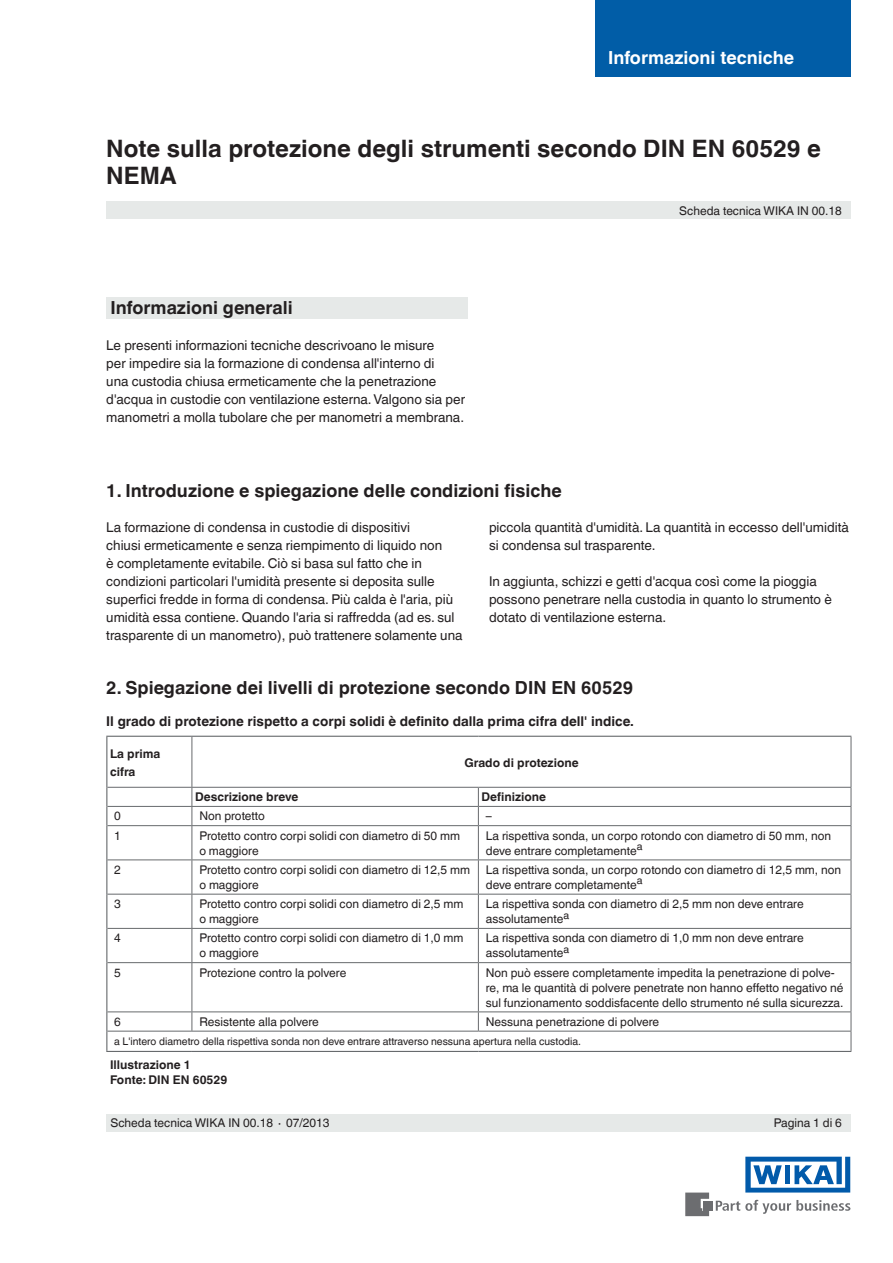
<style>
.page{position:relative;width:893px;height:1263px;background:#fff}
.page>*{position:absolute;margin:0;border:0;box-sizing:border-box;transform-origin:0 0}
.t1{font:700 24px/27px "Helvetica World";color:#231f20}
.t2{font:700 18px "Helvetica World";color:#231f20}
.t3{font:700 18px "Helvetica World";color:#fff}
.t4{font:13.5px/18px "Helvetica World";color:#231f20}
.t5{font:700 13.5px "Helvetica World";color:#231f20}
.t6{font:12px/15px "Helvetica World";color:#231f20}
.t7{font:700 12px/18px "Helvetica World";color:#231f20}
.t8{font:10.5px "Helvetica World";color:#231f20}
</style>
<div class="page">
<div style="left:106px;top:298px;width:362px;height:21px;background:#e6e9e8"></div>
<svg style="left:716px;top:1200px;width:134px;height:14px"></svg>
<div style="left:703px;top:1201px;width:9px;height:9px;background:#6c6d70"></div>
<svg style="left:685px;top:1192px;width:24px;height:24px"></svg>
<svg style="left:745px;top:1157px;width:105px;height:35px"></svg>
<div style="left:106px;top:202px;width:744px;height:17px;background:#e6e9e8"></div>
<div style="left:106px;top:1114px;width:744px;height:17px;background:#e6e9e8"></div>
<div style="left:595px;top:0;width:255px;height:77px;background:#015da7"></div>
<hr style="left:106px;top:737px;width:1px;height:50px;background:#676a6d">
<hr style="left:106px;top:736px;width:86px;height:1px;background:#676a6d">
<hr style="left:192px;top:737px;width:1px;height:50px;background:#676a6d">
<hr style="left:851px;top:737px;width:1px;height:50px;background:#676a6d">
<hr style="left:192px;top:736px;width:286px;height:1px;background:#676a6d">
<hr style="left:478px;top:736px;width:373px;height:1px;background:#676a6d">
<hr style="left:107px;top:787px;width:85px;height:1px;background:#676a6d">
<hr style="left:192px;top:787px;width:286px;height:1px;background:#676a6d">
<hr style="left:478px;top:787px;width:373px;height:1px;background:#676a6d">
<svg style="left:106px;top:787px;width:1px;height:39px"></svg>
<hr style="left:107px;top:806px;width:85px;height:1px;background:#676a6d">
<svg style="left:192px;top:788px;width:1px;height:37px"></svg>
<hr style="left:192px;top:806px;width:286px;height:1px;background:#676a6d">
<svg style="left:478px;top:788px;width:1px;height:37px"></svg>
<svg style="left:851px;top:788px;width:1px;height:37px"></svg>
<hr style="left:478px;top:806px;width:373px;height:1px;background:#676a6d">
<hr style="left:106px;top:826px;width:1px;height:34px;background:#676a6d">
<hr style="left:107px;top:825px;width:85px;height:1px;background:#676a6d">
<hr style="left:192px;top:826px;width:1px;height:33px;background:#676a6d">
<hr style="left:192px;top:825px;width:286px;height:1px;background:#676a6d">
<hr style="left:478px;top:826px;width:1px;height:33px;background:#676a6d">
<hr style="left:851px;top:826px;width:1px;height:33px;background:#676a6d">
<hr style="left:478px;top:825px;width:373px;height:1px;background:#676a6d">
<hr style="left:106px;top:860px;width:1px;height:34px;background:#676a6d">
<hr style="left:107px;top:859px;width:85px;height:1px;background:#676a6d">
<hr style="left:192px;top:860px;width:1px;height:34px;background:#676a6d">
<hr style="left:192px;top:859px;width:286px;height:1px;background:#676a6d">
<hr style="left:478px;top:860px;width:1px;height:34px;background:#676a6d">
<hr style="left:851px;top:860px;width:1px;height:34px;background:#676a6d">
<hr style="left:478px;top:859px;width:373px;height:1px;background:#676a6d">
<hr style="left:106px;top:894px;width:1px;height:34px;background:#676a6d">
<hr style="left:107px;top:894px;width:85px;height:1px;background:#676a6d">
<hr style="left:192px;top:894px;width:1px;height:34px;background:#676a6d">
<hr style="left:192px;top:894px;width:286px;height:1px;background:#676a6d">
<hr style="left:478px;top:894px;width:1px;height:34px;background:#676a6d">
<hr style="left:851px;top:894px;width:1px;height:34px;background:#676a6d">
<hr style="left:478px;top:894px;width:373px;height:1px;background:#676a6d">
<hr style="left:106px;top:928px;width:1px;height:35px;background:#676a6d">
<hr style="left:107px;top:928px;width:85px;height:1px;background:#676a6d">
<hr style="left:192px;top:929px;width:1px;height:33px;background:#676a6d">
<hr style="left:192px;top:928px;width:286px;height:1px;background:#676a6d">
<hr style="left:478px;top:929px;width:1px;height:33px;background:#676a6d">
<hr style="left:851px;top:929px;width:1px;height:33px;background:#676a6d">
<hr style="left:478px;top:928px;width:373px;height:1px;background:#676a6d">
<hr style="left:106px;top:963px;width:1px;height:49px;background:#676a6d">
<hr style="left:107px;top:962px;width:85px;height:1px;background:#676a6d">
<hr style="left:192px;top:963px;width:1px;height:48px;background:#676a6d">
<hr style="left:192px;top:962px;width:286px;height:1px;background:#676a6d">
<hr style="left:478px;top:963px;width:1px;height:48px;background:#676a6d">
<hr style="left:851px;top:963px;width:1px;height:48px;background:#676a6d">
<hr style="left:478px;top:962px;width:373px;height:1px;background:#676a6d">
<hr style="left:107px;top:1011px;width:85px;height:1px;background:#676a6d">
<svg style="left:192px;top:1012px;width:1px;height:19px"></svg>
<hr style="left:192px;top:1011px;width:286px;height:1px;background:#676a6d">
<svg style="left:478px;top:1012px;width:1px;height:19px"></svg>
<hr style="left:478px;top:1011px;width:373px;height:1px;background:#676a6d">
<svg style="left:106px;top:1012px;width:1px;height:39px"></svg>
<svg style="left:851px;top:1012px;width:1px;height:39px"></svg>
<hr style="left:107px;top:1031px;width:85px;height:1px;background:#676a6d">
<hr style="left:192px;top:1031px;width:286px;height:1px;background:#676a6d">
<hr style="left:478px;top:1031px;width:373px;height:1px;background:#676a6d">
<hr style="left:106px;top:1051px;width:86px;height:1px;background:#676a6d">
<hr style="left:192px;top:1051px;width:286px;height:1px;background:#676a6d">
<hr style="left:478px;top:1051px;width:373px;height:1px;background:#676a6d">
<h2 class="t3" style="left:608px;top:47px;width:188px">Informazioni tecniche</h2>
<h1 class="t1" style="left:106px;top:135px;width:716px">Note sulla protezione degli strumenti secondo DIN EN 60529 e<br>NEMA</h1>
<h2 class="t2" style="left:111px;top:297px;width:184px">Informazioni generali</h2>
<p class="t4" style="left:106px;top:336px;width:360px">Le presenti informazioni tecniche descrivoano le misure<br>per impedire sia la formazione di condensa all'interno di<br>una custodia chiusa ermeticamente che la penetrazione d'acqua in custodie con ventilazione esterna. Valgono sia per manometri a molla tubolare che per manometri a membrana.</p>
<p class="t6" style="left:679px;top:203px;width:164px">Scheda tecnica WIKA IN 00.18</p>
<h2 class="t2" style="left:106px;top:481px;width:457px">1. Introduzione e spiegazione delle condizioni fisiche</h2>
<p class="t4" style="left:489px;top:518px;width:361px">piccola quantità d'umidità. La quantità in eccesso dell'umidità si condensa sul trasparente.</p>
<p class="t4" style="left:489px;top:572px;width:344px">In aggiunta, schizzi e getti d'acqua così come la pioggia possono penetrare nella custodia in quanto lo strumento è dotato di ventilazione esterna.</p>
<p class="t4" style="left:106px;top:518px;width:358px">La formazione di condensa in custodie di dispositivi<br>chiusi ermeticamente e senza riempimento di liquido non<br>è completamente evitabile. Ciò si basa sul fatto che in condizioni particolari l'umidità presente si deposita sulle superfici fredde in forma di condensa. Più calda è l'aria, più umidità essa contiene. Quando l'aria si raffredda (ad es. sul trasparente di un manometro), può trattenere solamente una</p>
<h2 class="t2" style="left:106px;top:677px;width:528px">2. Spiegazione dei livelli di protezione secondo DIN EN 60529</h2>
<p class="t5" style="left:106px;top:713px;width:529px">Il grado di protezione rispetto a corpi solidi è definito dalla prima cifra dell' indice.</p>
<p class="t7" style="left:110px;top:745px;width:52px">La prima cifra</p>
<p class="t7" style="left:464px;top:754px;width:116px">Grado di protezione</p>
<p class="t7" style="left:195px;top:788px;width:105px">Descrizione breve</p>
<p class="t7" style="left:482px;top:788px;width:66px">Definizione</p>
<p class="t6" style="left:114px;top:809px;width:8px">0</p>
<p class="t6" style="left:199px;top:809px;width:67px">Non protetto</p>
<p class="t6" style="left:486px;top:809px;width:7px">–</p>
<p class="t6" style="left:114px;top:828px;width:8px">1</p>
<p class="t6" style="left:199px;top:828px;width:262px">Protetto contro corpi solidi con diametro di 50 mm o maggiore</p>
<p class="t6" style="left:486px;top:828px;width:347px">La rispettiva sonda, un corpo rotondo con diametro di 50 mm, non deve entrare completamente<sup>a</sup></p>
<p class="t6" style="left:114px;top:862px;width:8px">2</p>
<p class="t6" style="left:199px;top:862px;width:272px">Protetto contro corpi solidi con diametro di 12,5 mm o maggiore</p>
<p class="t6" style="left:486px;top:862px;width:357px">La rispettiva sonda, un corpo rotondo con diametro di 12,5 mm, non deve entrare completamente<sup>a</sup></p>
<p class="t6" style="left:114px;top:896px;width:8px">3</p>
<p class="t6" style="left:199px;top:896px;width:266px">Protetto contro corpi solidi con diametro di 2,5 mm o maggiore</p>
<p class="t6" style="left:486px;top:896px;width:319px">La rispettiva sonda con diametro di 2,5 mm non deve entrare assolutamente<sup>a</sup></p>
<p class="t6" style="left:114px;top:931px;width:8px">4</p>
<p class="t6" style="left:199px;top:931px;width:266px">Protetto contro corpi solidi con diametro di 1,0 mm o maggiore</p>
<p class="t6" style="left:486px;top:931px;width:319px">La rispettiva sonda con diametro di 1,0 mm non deve entrare assolutamente<sup>a</sup></p>
<p class="t6" style="left:114px;top:965px;width:8px">5</p>
<p class="t6" style="left:199px;top:965px;width:149px">Protezione contro la polvere</p>
<p class="t6" style="left:486px;top:965px;width:359px">Non può essere completamente impedita la penetrazione di polve&shy;re, ma le quantità di polvere penetrate non hanno effetto negativo né sul funzionamento soddisfacente dello strumento né sulla sicurezza.</p>
<p class="t6" style="left:114px;top:1014px;width:8px">6</p>
<p class="t6" style="left:199px;top:1014px;width:121px">Resistente alla polvere</p>
<p class="t6" style="left:486px;top:1014px;width:175px">Nessuna penetrazione di polvere</p>
<p class="t8" style="left:114px;top:1035px;width:468px">a L'intero diametro della rispettiva sonda non deve entrare attraverso nessuna apertura nella custodia.</p>
<p class="t7" style="left:110px;top:1057px;width:119px;line-height:15px">Illustrazione 1<br>Fonte: DIN EN 60529</p>
<p class="t6" style="left:111px;top:1115px;width:220px">Scheda tecnica WIKA IN 00.18 ∙ 07/2013</p>
<p class="t6" style="left:774px;top:1115px;width:70px">Pagina 1 di 6</p>
</div>
